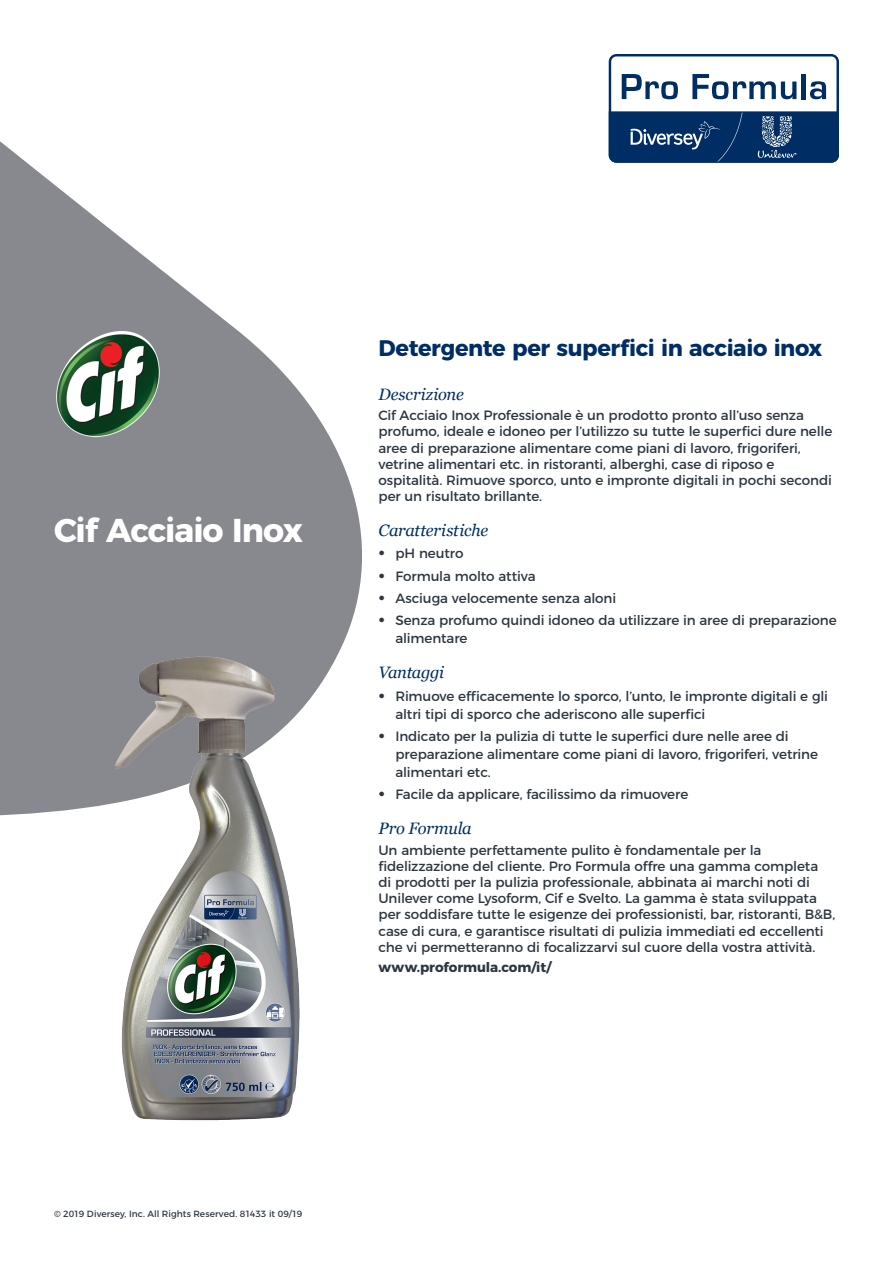
<style>
.page{position:relative;width:893px;height:1263px;background:#fff}
.page>*{position:absolute;margin:0;border:0;box-sizing:border-box;transform-origin:0 0}
.Main_Product_Head_Wh{font:700 33px "Montserrat";letter-spacing:-.035em;color:#fff}
.Product_Subhead{font:700 22.5px "Montserrat";letter-spacing:-.02em;color:#002e64}
.Subheads_Blue{font:italic 16.5px "Georgia";letter-spacing:-.015em;color:#002e64}
.Text_Regular_No_Bull{font:13.5px/16.2px "Montserrat";letter-spacing:-.01em;color:#2c3741}
.Text_Regular_No_Bull-2{font:700 13.5px "Montserrat";letter-spacing:-.005em;color:#2c3741}
.t1{font:9px "Montserrat";color:#2c3741}
.s1{font-family:"Aaux Pro OT";font-size:15px}
</style>
<div class="page">
<svg style="left:0;top:141px;width:362px;height:675px;fill:#88898e"></svg>
<svg style="left:609px;top:54px;width:230px;height:109px"></svg>
<img style="left:47px;top:323px;width:119px;height:123px">
<img style="left:55px;top:619px;width:299px;height:502px">
<p class="Main_Product_Head_Wh" style="left:54px;top:503px;width:250px">Cif Acciaio Inox</p>
<p class="Product_Subhead" style="left:378px;top:330px;width:445px">Detergente per superfici in acciaio inox</p>
<p class="Subheads_Blue" style="left:378px;top:384px;width:87px">Descrizione</p>
<p class="Text_Regular_No_Bull" style="left:378px;top:406px;width:455px">Cif Acciaio Inox Professionale è un prodotto pronto all’uso senza profumo, ideale e idoneo per l’utilizzo su tutte le superfici dure nelle aree di preparazione alimentare come piani di lavoro, frigoriferi, vetrine alimentari etc. in ristoranti, alberghi, case di riposo e ospitalità. Rimuove sporco, unto e impronte digitali in pochi secondi per un risultato brillante.</p>
<p class="Subheads_Blue" style="left:378px;top:520px;width:111px">Caratteristiche</p>
<p class="Text_Regular_No_Bull" style="left:378px;top:544px;width:87px"><span class="s1">•</span> pH neutro</p>
<p class="Text_Regular_No_Bull" style="left:378px;top:567px;width:159px"><span class="s1">•</span> Formula molto attiva</p>
<p class="Text_Regular_No_Bull" style="left:378px;top:589px;width:239px"><span class="s1">•</span> Asciuga velocemente senza aloni</p>
<p class="Text_Regular_No_Bull" style="left:395px;top:610px;width:443px;line-height:18px;text-indent:-17px"><span class="s1">•</span> Senza profumo quindi idoneo da utilizzare in aree di preparazione alimentare</p>
<p class="Subheads_Blue" style="left:378px;top:662px;width:67px">Vantaggi</p>
<p class="Text_Regular_No_Bull" style="left:395px;top:686px;width:434px;line-height:18px;text-indent:-17px"><span class="s1">•</span> Rimuove efficacemente lo sporco, l’unto, le impronte digitali e gli altri tipi di sporco che aderiscono alle superfici</p>
<p class="Text_Regular_No_Bull" style="left:395px;top:726px;width:424px;line-height:18px;text-indent:-17px"><span class="s1">•</span> Indicato per la pulizia di tutte le superfici dure nelle aree di preparazione alimentare come piani di lavoro, frigoriferi, vetrine alimentari etc.</p>
<p class="Text_Regular_No_Bull" style="left:378px;top:785px;width:311px"><span class="s1">•</span> Facile da applicare, facilissimo da rimuovere</p>
<p class="Subheads_Blue" style="left:378px;top:818px;width:95px">Pro Formula</p>
<p class="Text_Regular_No_Bull" style="left:378px;top:840px;width:458px">Un ambiente perfettamente pulito è fondamentale per la fidelizzazione del cliente. Pro Formula offre una gamma completa<br>di prodotti per la pulizia professionale, abbinata ai marchi noti di Unilever come Lysoform, Cif e Svelto. La gamma è stata sviluppata per soddisfare tutte le esigenze dei professionisti, bar, ristoranti, B&amp;B, case di cura, e garantisce risultati di pulizia immediati ed eccellenti che vi permetteranno di focalizzarvi sul cuore della vostra attività.</p>
<p class="Text_Regular_No_Bull-2" style="left:378px;top:956px;width:174px">www.proformula.com/it/</p>
<p class="t1" style="left:54px;top:1207px;width:250px">© 2019 Diversey, Inc. All Rights Reserved. 81433 it 09/19</p>
</div>
